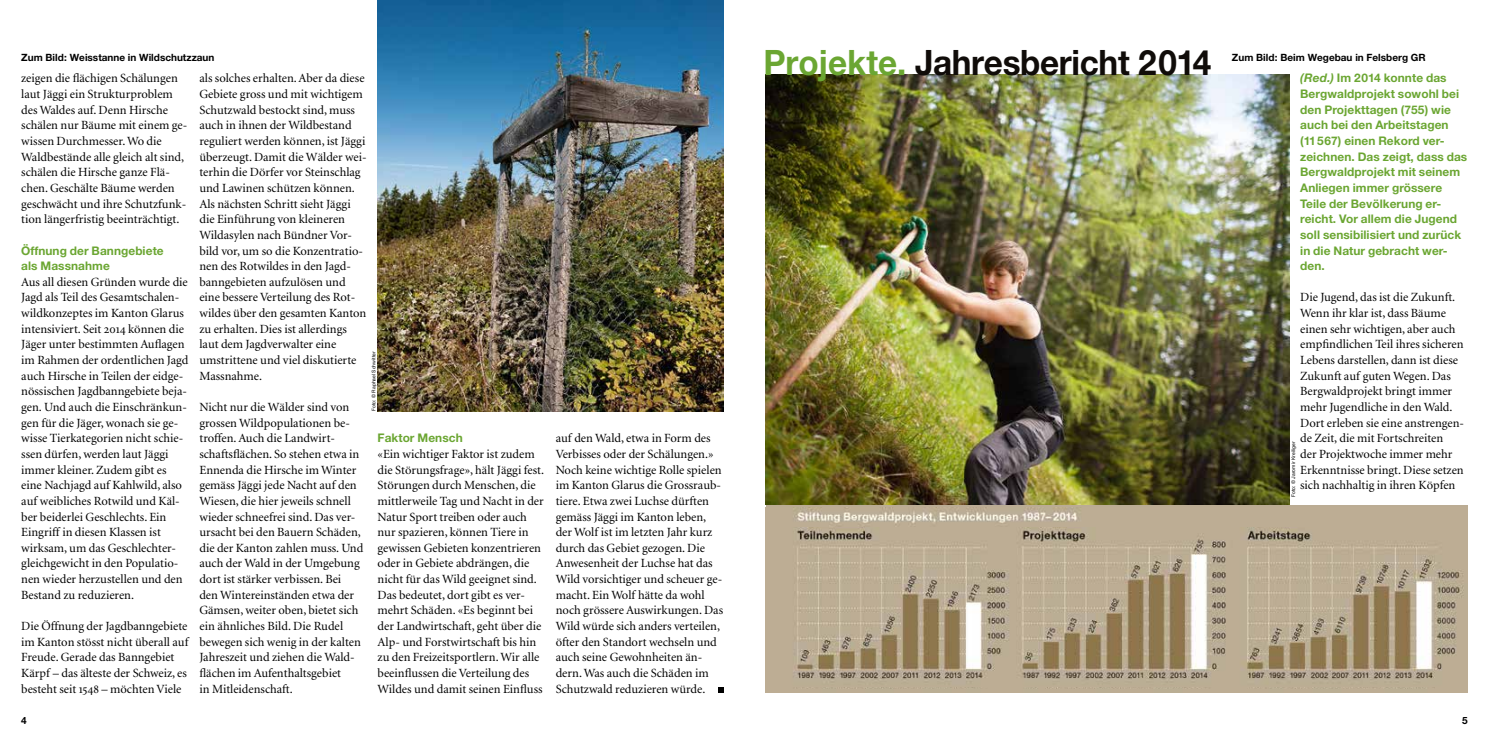
<style>
.page{position:relative;width:1489px;height:745px;background:#fff}
.page>*{position:absolute;margin:0;border:0;box-sizing:border-box;transform-origin:0 0}
.t1{font:700 35px "Helvetica Neue LT Std";letter-spacing:-.01em;color:#100c09;scale:.95 1}
.t2{font:12.5px/15.6px "Minion";color:#000}
.t3{font:700 11.88px/15.6px "Helvetica Neue LT Std";letter-spacing:.005em;color:#6ba632}
.t4{font:700 10px "Helvetica Neue LT Std";color:#000}
.t5{font:5px "Helvetica Neue LT Std";letter-spacing:.01em;color:#000}
.s1{color:#6ba632}
.s2{font-family:"Minion Regular SC"}
.s3{font-style:italic}
</style>
<div class="page">
<img style="left:377px;top:0;width:346px;height:411px">
<img style="left:765px;top:74px;width:524px;height:430px">
<img style="left:765px;top:507px;width:702px;height:185px">
<img style="left:765px;top:527px;width:702px;height:158px">
<svg style="left:718px;top:687px;width:5px;height:5px"></svg>
<h1 class="t1" style="left:763px;top:40px;width:473px"><span class="s1">Projekte.</span> Jahresbericht 2014</h1>
<p class="t4" style="left:21px;top:52px;width:195px">Zum Bild: Weisstanne in Wildschutzzaun</p>
<p class="t4" style="left:1231px;top:52px;width:195px">Zum Bild: Beim Wegebau in Felsberg GR</p>
<p class="t2" style="left:21px;top:71px;width:168px">zeigen die flächigen Schälungen laut Jäggi ein Strukturproblem des Waldes auf. Denn Hirsche schälen nur Bäume mit einem ge&shy;wissen Durchmesser. Wo die<br>Waldbestände alle gleich alt sind, schälen die Hirsche ganze Flä&shy;chen. Geschälte Bäume werden geschwächt und ihre Schutzfunk&shy;tion längerfristig beeinträchtigt.</p>
<p class="t3" style="left:21px;top:242px;width:144px">Öffnung der Banngebiete als Massnahme</p>
<p class="t2" style="left:21px;top:274px;width:169px">Aus all diesen Gründen wurde die<br>Jagd als Teil des Gesamtschalen&shy;wildkonzeptes im Kanton Glarus intensiviert. Seit <span class="s2">2014</span> können die<br>Jäger unter bestimmten Auflagen im Rahmen der ordentlichen Jagd auch Hirsche in Teilen der eidge&shy;nössischen Jagdbanngebiete beja&shy;gen. Und auch die Einschränkun&shy;gen für die Jäger, wonach sie ge&shy;wisse Tierkategorien nicht schie&shy;ssen dürfen, werden laut Jäggi immer kleiner. Zudem gibt es eine Nachjagd auf Kahlwild, also auf weibliches Rotwild und Käl&shy;ber beiderlei Geschlechts. Ein<br>Eingriff in diesen Klassen ist wirksam, um das Geschlechter&shy;gleichgewicht in den Populatio&shy;nen wieder herzustellen und den<br>Bestand zu reduzieren.</p>
<p class="t2" style="left:21px;top:618px;width:169px">Die Öffnung der Jagdbanngebiete im Kanton stösst nicht überall auf Freude. Gerade das Banngebiet Kärpf – das älteste der Schweiz, es besteht seit <span class="s2">1548</span> – möchten Viele</p>
<p class="t2" style="left:199px;top:71px;width:169px">als solches erhalten. Aber da diese<br>Gebiete gross und mit wichtigem<br>Schutzwald bestockt sind, muss auch in ihnen der Wildbestand reguliert werden können, ist Jäggi überzeugt. Damit die Wälder wei&shy;terhin die Dörfer vor Steinschlag und Lawinen schützen können.<br>Als nächsten Schritt sieht Jäggi die Einführung von kleineren<br>Wildasylen nach Bündner Vor&shy;bild vor, um so die Konzentratio&shy;nen des Rotwildes in den Jagd&shy;banngebieten aufzulösen und eine bessere Verteilung des Rot&shy;wildes über den gesamten Kanton zu erhalten. Dies ist allerdings laut dem Jagdverwalter eine umstrittene und viel diskutierte<br>Massnahme.</p>
<p class="t2" style="left:199px;top:399px;width:165px">Nicht nur die Wälder sind von grossen Wildpopulationen be&shy;troffen. Auch die Landwirt&shy;schaftsflächen. So stehen etwa in<br>Ennenda die Hirsche im Winter gemäss Jäggi jede Nacht auf den<br>Wiesen, die hier jeweils schnell wieder schneefrei sind. Das ver&shy;ursacht bei den Bauern Schäden, die der Kanton zahlen muss. Und auch der Wald in der Umgebung dort ist stärker verbissen. Bei<br>den Wintereinständen etwa der<br>Gämsen, weiter oben, bietet sich ein ähnliches Bild. Die Rudel bewegen sich wenig in der kalten<br>Jahreszeit und ziehen die Wald&shy;flächen im Aufenthaltsgebiet<br>in Mitleidenschaft.</p>
<p class="t3" style="left:1300px;top:70px;width:169px"><span class="s3">(Red.)</span> Im 2014 konnte das<br>Bergwaldprojekt sowohl bei den Projekttagen (755) wie auch bei den Arbeitstagen (11567) einen Rekord ver&shy;zeichnen. Das zeigt, dass das<br>Bergwaldprojekt mit seinem<br>Anliegen immer grössere<br>Teile der Bevölkerung er&shy;reicht. Vor allem die Jugend soll sensibilisiert und zurück in die Natur gebracht wer&shy;den.</p>
<p class="t2" style="left:1300px;top:290px;width:165px">Die Jugend, das ist die Zukunft.<br>Wenn ihr klar ist, dass Bäume einen sehr wichtigen, aber auch empfindlichen Teil ihres sicheren<br>Lebens darstellen, dann ist diese<br>Zukunft auf guten Wegen. Das<br>Bergwaldprojekt bringt immer mehr Jugendliche in den Wald.<br>Dort erleben sie eine anstrengen&shy;de Zeit, die mit Fortschreiten<br>der Projektwoche immer mehr<br>Erkenntnisse bringt. Diese setzen sich nachhaltig in ihren Köpfen</p>
<p class="t5" style="left:371px;top:411px;width:61px;rotate:-90deg">Foto: © Raphael Schwitter</p>
<p class="t2" style="left:555px;top:430px;width:169px">auf den Wald, etwa in Form des<br>Verbisses oder der Schälungen.»<br>Noch keine wichtige Rolle spielen im Kanton Glarus die Grossraub&shy;tiere. Etwa zwei Luchse dürften gemäss Jäggi im Kanton leben, der Wolf ist im letzten Jahr kurz durch das Gebiet gezogen. Die<br>Anwesenheit der Luchse hat das<br>Wild vorsichtiger und scheuer ge&shy;macht. Ein Wolf hätte da wohl noch grössere Auswirkungen. Das<br>Wild würde sich anders verteilen, öfter den Standort wechseln und auch seine Gewohnheiten än&shy;dern. Was auch die Schäden im<br>Schutzwald reduzieren würde.</p>
<p class="t3" style="left:377px;top:429px;width:87px">Faktor Mensch</p>
<p class="t2" style="left:377px;top:446px;width:168px">«Ein wichtiger Faktor ist zudem die Störungsfrage», hält Jäggi fest.<br>Störungen durch Menschen, die mittlerweile Tag und Nacht in der<br>Natur Sport treiben oder auch nur spazieren, können Tiere in gewissen Gebieten konzentrieren oder in Gebiete abdrängen, die nicht für das Wild geeignet sind.<br>Das bedeutet, dort gibt es ver&shy;mehrt Schäden. «Es beginnt bei der Landwirtschaft, geht über die<br>Alp- und Forstwirtschaft bis hin zu den Freizeitsportlern. Wir alle beeinflussen die Verteilung des<br>Wildes und damit seinen Einfluss</p>
<p class="t5" style="left:1290px;top:496px;width:57px;rotate:-90deg">Foto: © Jaromir Kreiliger</p>
<p class="t4" style="left:21px;top:713px;width:7px">4</p>
<p class="t4" style="left:1461px;top:713px;width:7px">5</p>
</div>
